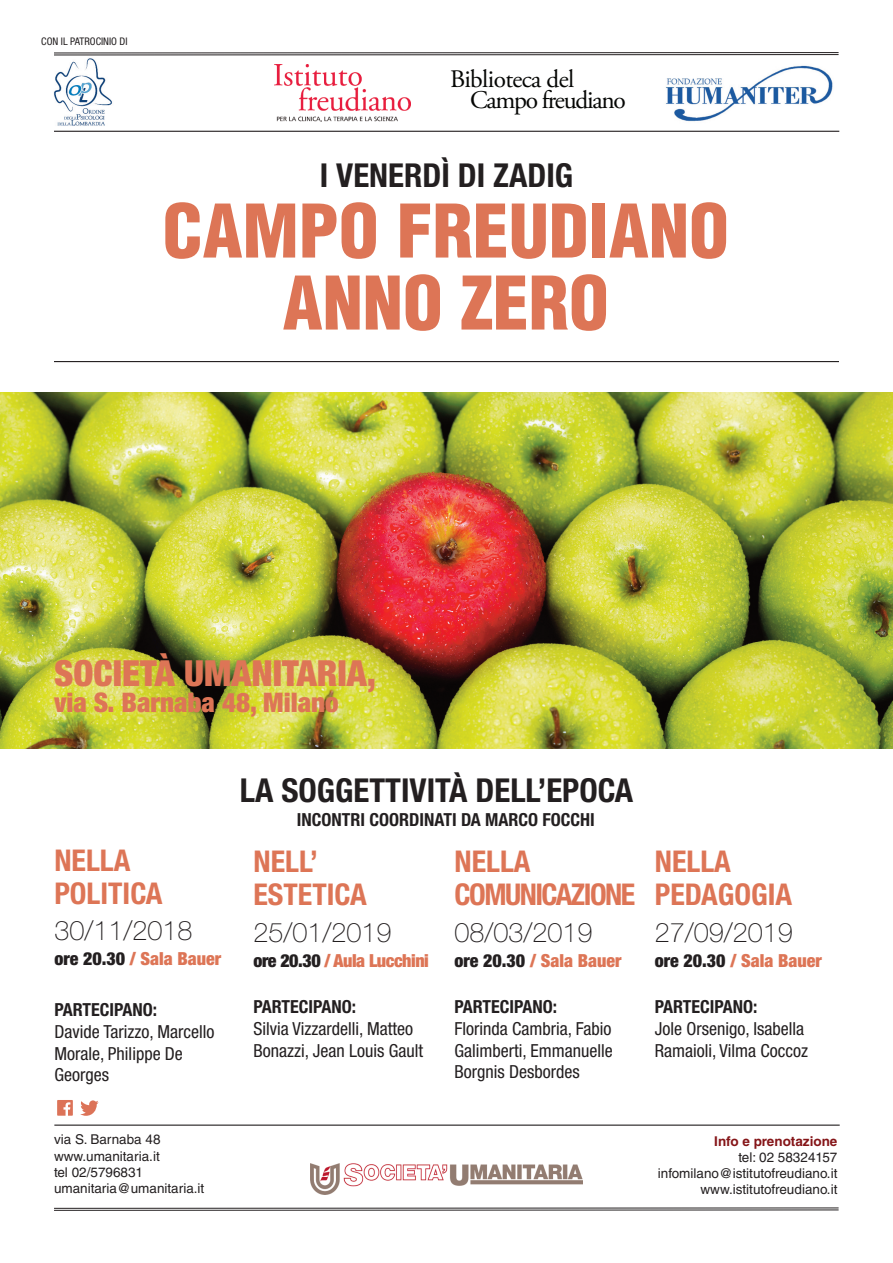
<style>
.page{position:relative;width:893px;height:1263px;background:#fff}
.page>*{position:absolute;margin:0;border:0;box-sizing:border-box;transform-origin:0 0}
.t1{font:900 condensed 72px/72px "Helvetica LT Std";color:#dd7556;text-align:center}
.t2{font:900 condensed 36px "Helvetica Neue LT Std";color:#dd7556}
.t3{font:700 condensed 33px "Helvetica Neue LT Std";color:#231f20}
.t4{font:700 condensed 30px/33px "Helvetica Neue LT Std";color:#dd7556}
.t5{font:700 condensed 30px/33px "Helvetica Neue LT Std";letter-spacing:-.05em;color:#dd7556}
.t6{font:100 27px "Helvetica Neue LT Std";color:#231f20}
.t7{font:900 condensed 27px "Helvetica Neue LT Std";color:#dd7556}
.t8{font:25.35px "Adobe Garamond Pro";letter-spacing:-.05em;color:#050604}
.t9{font:25.2px "Adobe Garamond Pro";letter-spacing:-.025em;color:#050604}
.t10{font:condensed 18px/21.6px "Helvetica Neue LT Std";color:#231f20}
.t11{font:700 condensed 18px "Helvetica Neue LT Std";color:#231f20}
.t12{font:900 condensed 18px "Helvetica Neue LT Std";color:#dd7556}
.t13{font:900 condensed 18px "Helvetica Neue LT Std";letter-spacing:-.025em;color:#dd7556}
.t14{font:13.5px/16.2px "Helvetica LT Std";color:#231f20}
.t15{font:700 13.5px "Helvetica LT Std";color:#851518}
.t16{font:condensed 10.5px "Helvetica Neue LT Std";color:#231f20}
.s1{color:#231f20}
</style>
<div class="page">
<img style="left:665px;top:65px;width:168px;height:57px">
<img style="left:275px;top:65px;width:136px;height:57px">
<img style="left:54px;top:53px;width:60px;height:78px">
<img style="left:0;top:392px;width:893px;height:357px">
<hr style="left:54px;top:52px;width:785px;height:1px;background:#231f20">
<hr style="left:54px;top:54px;width:785px;height:1px;background:#231f20">
<hr style="left:54px;top:131px;width:785px;height:1px;background:#231f20">
<hr style="left:54px;top:1207px;width:785px;height:2px;background:#231f20">
<hr style="left:54px;top:1209px;width:785px;height:2px;background:#231f20">
<hr style="left:54px;top:1124px;width:786px;height:2px;background:#231f20">
<img style="left:310px;top:1164px;width:273px;height:31px">
<hr style="left:54px;top:361px;width:785px;height:1px;background:#231f20">
<svg style="left:57px;top:1100px;width:16px;height:16px"></svg>
<svg style="left:80px;top:1100px;width:19px;height:16px"></svg>
<p class="t16" style="left:41px;top:38px;width:88px">CON IL PATROCINIO DI</p>
<h3 class="t9" style="left:450px;top:69px;width:126px">Biblioteca del</h3>
<h3 class="t8" style="left:470px;top:90px;width:157px">Campo freudiano</h3>
<h3 class="t3" style="left:320px;top:163px;width:255px">I VENERDÌ DI ZADIG</h3>
<h1 class="t1" style="left:163px;top:201px;width:568px">CAMPO FREUDIANO<br>ANNO ZERO</h1>
<h2 class="t2" style="left:54px;top:660px;width:324px">SOCIETÀ UMANITARIA,</h2>
<h3 class="t7" style="left:54px;top:693px;width:286px">via S. Barnaba 48, Milano</h3>
<h3 class="t3" style="left:240px;top:779px;width:395px">LA SOGGETTIVITÀ DELL’EPOCA</h3>
<h3 class="t4" style="left:54px;top:846px;width:110px">NELLA<br>POLITICA</h3>
<h3 class="t6" style="left:54px;top:921px;width:140px">30/11/2018</h3>
<p class="t12" style="left:54px;top:952px;width:168px"><span class="s1">ore 20.30</span> / Sala Bauer</p>
<p class="t11" style="left:54px;top:1003px;width:104px">PARTECIPANO:</p>
<p class="t10" style="left:54px;top:1022px;width:162px">Davide Tarizzo, Marcello<br>Morale, Philippe De<br>Georges</p>
<p class="t11" style="left:297px;top:813px;width:299px">INCONTRI COORDINATI DA MARCO FOCCHI</p>
<h3 class="t4" style="left:254px;top:847px;width:115px">NELL’<br>ESTETICA</h3>
<h3 class="t6" style="left:254px;top:922px;width:140px">25/01/2019</h3>
<p class="t13" style="left:254px;top:954px;width:177px"><span class="s1">ore 20.30</span> / Aula Lucchini</p>
<p class="t11" style="left:254px;top:1000px;width:104px">PARTECIPANO:</p>
<p class="t10" style="left:253px;top:1019px;width:171px">Silvia Vizzardelli, Matteo<br>Bonazzi, Jean Louis Gault</p>
<h3 class="t5" style="left:454px;top:847px;width:182px">NELLA<br>COMUNICAZIONE</h3>
<h3 class="t6" style="left:454px;top:922px;width:140px">08/03/2019</h3>
<p class="t12" style="left:454px;top:954px;width:168px"><span class="s1">ore 20.30</span> / Sala Bauer</p>
<p class="t11" style="left:454px;top:1000px;width:104px">PARTECIPANO:</p>
<p class="t10" style="left:454px;top:1019px;width:160px;text-align:justify">Florinda Cambria, Fabio Galimberti, Emmanuelle Borgnis Desbordes</p>
<h3 class="t4" style="left:655px;top:847px;width:139px">NELLA<br>PEDAGOGIA</h3>
<h3 class="t6" style="left:655px;top:922px;width:140px">27/09/2019</h3>
<p class="t12" style="left:655px;top:954px;width:168px"><span class="s1">ore 20.30</span> / Sala Bauer</p>
<p class="t11" style="left:655px;top:1000px;width:104px">PARTECIPANO:</p>
<p class="t10" style="left:655px;top:1019px;width:155px">Jole Orsenigo, Isabella<br>Ramaioli, Vilma Coccoz</p>
<p class="t14" style="left:54px;top:1133px;width:152px">via S. Barnaba 48 www.umanitaria.it<br>tel 02/5796831 umanitaria@umanitaria.it</p>
<p class="t15" style="left:714px;top:1136px;width:125px">Info e prenotazione</p>
<p class="t14" style="left:658px;top:1150px;width:181px;text-align:right">tel: 02 58324157 infomilano@istitutofreudiano.it www.istitutofreudiano.it</p>
</div>
